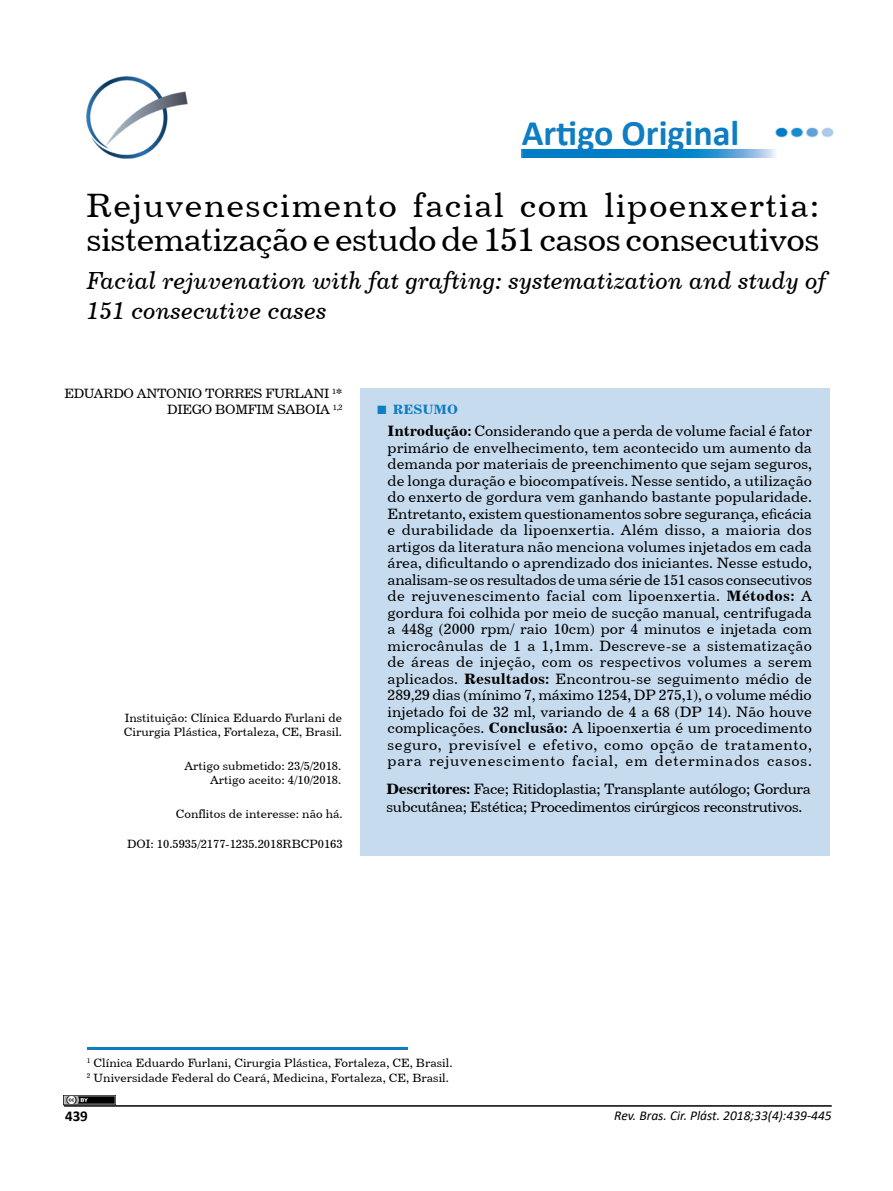
<style>
.page{position:relative;width:893px;height:1191px;background:#fff}
.page>*{position:absolute;margin:0;border:0;box-sizing:border-box;transform-origin:0 0}
.t1{font:700 36px "Calibri";color:#0e7dc2}
.t2{font:33.75px/34.5px "Century 731 BT Roman A";letter-spacing:-.015em;color:#000}
.t3{font:24.75px/30px "Century 731 BT Italic A";color:#000}
.t4{font:15px/16.5px "Century 731 BT Roman A";letter-spacing:-.025em;color:#000;text-align:justify}
.t5{font:700 15px "Calibri";color:#000}
.t6{font:13.5px/16.2px "Century 731 BT Roman A";letter-spacing:-.025em;color:#000;text-align:right}
.t7{font:italic 13.5px "Calibri";color:#000}
.t8{font:13.5px "Century 731 BT Bold A";color:#0e7dc2}
.t9{font:12px/14.4px "Century 731 BT Roman A";color:#000}
.s1{font-family:"Times New Roman";font-weight:700;font-size:18px}
.s2{font-family:"Century 731 BT Bold A"}
.s3{font-family:"Times New Roman"}
</style>
<div class="page">
<hr style="left:64px;top:1105px;width:768px;height:1px;background:#000">
<img style="left:775px;top:127px;width:59px;height:11px">
<img style="left:521px;top:150px;width:255px;height:7px">
<img style="left:87px;top:77px;width:101px;height:82px">
<div style="left:360px;top:388px;width:470px;height:467px;background:#c7dbee"></div>
<hr style="left:87px;top:1047px;width:320px;height:2px;background:#0e7dc2">
<img style="left:64px;top:1095px;width:51px;height:9px">
<h1 class="t1" style="left:522px;top:108px;width:219px">Artigo Original</h1>
<h2 class="t2" style="left:86px;top:187px;width:735px">Rejuvenescimento facial com lipoenxertia: sistematização e estudo de 151 casos consecutivos</h2>
<h3 class="t3" style="left:87px;top:265px;width:741px">Facial rejuvenation with fat grafting: systematization and study of<br>151 consecutive cases</h3>
<p class="t6" style="left:64px;top:385px;width:280px">EDUARDO ANTONIO TORRES FURLANI <sup>1</sup>*<br>DIEGO BOMFIM SABOIA <sup>1,2</sup></p>
<p class="t9" style="left:124px;top:710px;width:220px">Instituição: Clínica Eduardo Furlani de<br>Cirurgia Plástica, Fortaleza, CE, Brasil.</p>
<p class="t9" style="left:184px;top:758px;width:158px;text-align:right">Artigo submetido: 23/5/2018.<br>Artigo aceito: 4/10/2018.</p>
<p class="t9" style="left:176px;top:806px;width:168px">Conflitos de interesse: não há.</p>
<p class="t9" style="left:127px;top:836px;width:217px">DOI: 10.5935/2177-1235.2018RBCP0163</p>
<p class="t8" style="left:376px;top:401px;width:83px"><span class="s1">■</span> RESUMO</p>
<p class="t4" style="left:388px;top:422px;width:426px"><span class="s2">Introdução:</span> Considerando que a perda de volume facial é fator primário de envelhecimento, tem acontecido um aumento da demanda por materiais de preenchimento que sejam seguros, de longa duração e biocompatíveis. Nesse sentido, a utilização do enxerto de gordura vem ganhando bastante popularidade.<br>Entretanto, existem questionamentos sobre segurança, e<span class="s3">fi</span>cácia e durabilidade da lipoenxertia. Além disso, a maioria dos artigos da literatura não menciona volumes injetados em cada área, di<span class="s3">fi</span>cultando o aprendizado dos iniciantes. Nesse estudo, analisam-se os resultados de uma série de 151 casos consecutivos de rejuvenescimento facial com lipoenxertia. <span class="s2">Métodos:</span> A gordura foi colhida por meio de sucção manual, centrifugada a 448g (2000 rpm/ raio 10cm) por 4 minutos e injetada com microcânulas de 1 a 1,1mm. Descreve-se a sistematização de áreas de injeção, com os respectivos volumes a serem aplicados. <span class="s2">Resultados:</span> Encontrou-se seguimento médio de 289,29 dias (mínimo 7, máximo 1254, DP 275,1), o volume médio injetado foi de 32 ml, variando de 4 a 68 (DP 14). Não houve complicações. <span class="s2">Conclusão:</span> A lipoenxertia é um procedimento seguro, previsível e efetivo, como opção de tratamento, para rejuvenescimento facial, em determinados casos.</p>
<p class="t4" style="left:387px;top:780px;width:426px;line-height:18px"><span class="s2">Descritores:</span> Face; Ritidoplastia; Transplante autólogo; Gordura subcutânea; Estética; Procedimentos cirúrgicos reconstrutivos.</p>
<p class="t9" style="left:87px;top:1055px;width:367px;line-height:15px"><sup>1</sup> Clínica Eduardo Furlani, Cirurgia Plástica, Fortaleza, CE, Brasil.<br><sup>2</sup> Universidade Federal do Ceará, Medicina, Fortaleza, CE, Brasil.</p>
<p class="t5" style="left:65px;top:1105px;width:24px">439</p>
<p class="t7" style="left:614px;top:1106px;width:219px">Rev. Bras. Cir. Plást. 2018;33(4):439-445</p>
</div>
